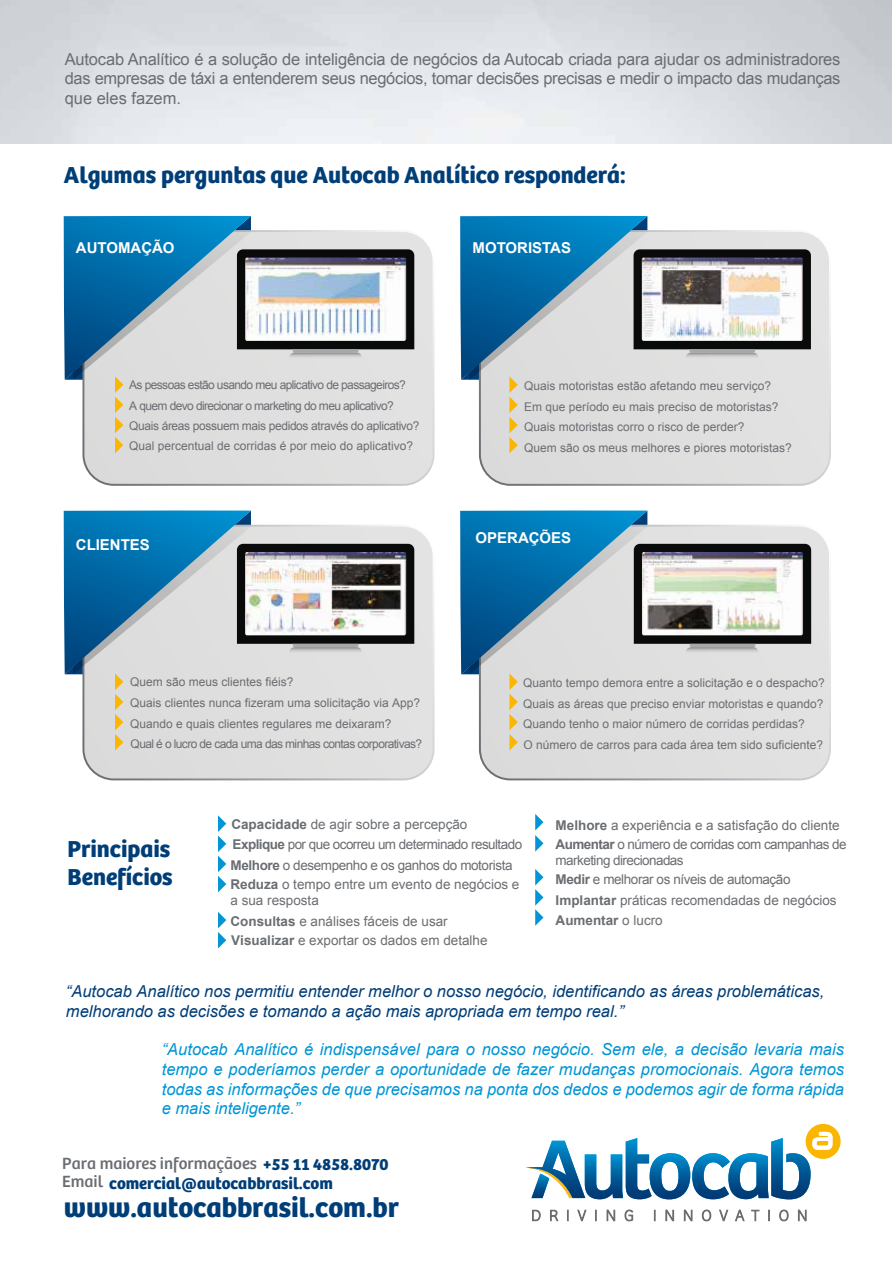
<style>
.page{position:relative;width:893px;height:1263px;background:#fff}
.page>*{position:absolute;margin:0;border:0;box-sizing:border-box;transform-origin:0 0}
.t1{font:700 28.5px "Bree";color:#003e78}
.t2{font:700 24px/28.8px "Bree";color:#003e78}
.t3{font:700 16.8px/19.4px "Bree";color:#003e78}
.t4{font:italic 16.5px/19.8px "Arial";color:#0095d6;text-align:justify}
.t5{font:16.5px/19.8px "Arial";letter-spacing:-.02em;color:#6a6d71;text-align:justify}
.t6{font:italic 16.5px/19.8px "Arial";color:#003e78}
.t7{font:700 15px "Arial";color:#fff}
.t8{font:13.5px/20.4px "Arial";color:#6a6d71}
.t9{font:13.5px/20.1px "Arial";letter-spacing:-.03em;color:#6a6d71}
.t10{font:12px/20.9px "Arial";color:#6a6d71}
.t11{font:12px/20.4px "Arial";letter-spacing:-.03em;color:#6a6d71}
.s1{font-weight:700}
.s2{font-weight:400;color:#6a6d71}
</style>
<div class="page">
<svg style="left:532px;top:1210px;width:9px;height:11px"></svg>
<svg style="left:550px;top:1210px;width:8px;height:11px"></svg>
<svg style="left:577px;top:1210px;width:9px;height:11px"></svg>
<svg style="left:607px;top:1210px;width:8px;height:11px"></svg>
<svg style="left:625px;top:1210px;width:8px;height:11px"></svg>
<svg style="left:666px;top:1210px;width:8px;height:11px"></svg>
<svg style="left:684px;top:1210px;width:8px;height:11px"></svg>
<svg style="left:702px;top:1210px;width:9px;height:11px"></svg>
<svg style="left:719px;top:1210px;width:9px;height:11px"></svg>
<svg style="left:735px;top:1210px;width:9px;height:11px"></svg>
<svg style="left:751px;top:1210px;width:8px;height:11px"></svg>
<svg style="left:768px;top:1210px;width:2px;height:11px"></svg>
<svg style="left:779px;top:1210px;width:9px;height:11px"></svg>
<svg style="left:798px;top:1210px;width:8px;height:11px"></svg>
<div style="left:806px;top:1124px;width:35px;height:35px;background:#fab600;border-radius:50%"></div>
<svg style="left:526px;top:1132px;width:306px;height:67px"></svg>
<svg style="left:218px;top:815px;width:8px;height:77px"></svg>
<svg style="left:535px;top:814px;width:8px;height:38px"></svg>
<svg style="left:535px;top:869px;width:8px;height:57px"></svg>
<svg style="left:218px;top:912px;width:8px;height:36px"></svg>
<div style="left:84px;top:234px;width:349px;height:250px;background:#dfdfdf"></div>
<div style="left:84px;top:529px;width:349px;height:249px;background:#e0e0df"></div>
<div style="left:481px;top:234px;width:348px;height:250px;background:#dfdfdf"></div>
<div style="left:481px;top:529px;width:348px;height:249px;background:#dfdfdf"></div>
<svg style="left:64px;top:216px;width:350px;height:237px;background:#a0b8c5"></svg>
<img style="left:245px;top:257px;width:161px;height:84px">
<svg style="left:64px;top:510px;width:350px;height:240px;background:#a1b9c5"></svg>
<img style="left:245px;top:552px;width:161px;height:83px">
<svg style="left:460px;top:510px;width:351px;height:240px;background:#a1b9c5"></svg>
<img style="left:642px;top:552px;width:161px;height:83px">
<svg style="left:460px;top:216px;width:351px;height:237px;background:#a0b8c5"></svg>
<img style="left:642px;top:257px;width:161px;height:84px">
<h3 class="t5" style="left:65px;top:49px;width:777px">Autocab Analítico é a solução de inteligência de negócios da Autocab criada para ajudar os administradores das empresas de táxi a entenderem seus negócios, tomar decisões precisas e medir o impacto das mudanças que eles fazem.</h3>
<h2 class="t2" style="left:64px;top:161px;width:563px">Algumas perguntas que Autocab Analítico responderá:</h2>
<p class="t7" style="left:76px;top:238px;width:100px">AUTOMAÇÃO</p>
<p class="t7" style="left:473px;top:238px;width:100px">MOTORISTAS</p>
<p class="t11" style="left:129px;top:375px;width:292px">As pessoas estão usando meu aplicativo de passageiros?<br>A quem devo direcionar o marketing do meu aplicativo?<br>Quais áreas possuem mais pedidos através do aplicativo?<br>Qual percentual de corridas é por meio do aplicativo?</p>
<p class="t10" style="left:524px;top:375px;width:269px">Quais motoristas estão afetando meu serviço?<br>Em que período eu mais preciso de motoristas?<br>Quais motoristas corro o risco de perder?<br>Quem são os meus melhores e piores motoristas?</p>
<p class="t7" style="left:76px;top:534px;width:76px">CLIENTES</p>
<p class="t7" style="left:475px;top:528px;width:97px">OPERAÇÕES</p>
<p class="t10" style="left:130px;top:672px;width:293px">Quem são meus clientes fiéis?<br>Quais clientes nunca fizeram uma solicitação via App?<br>Quando e quais clientes regulares me deixaram?<br>Qual é o lucro de cada uma das minhas contas corporativas?</p>
<p class="t10" style="left:523px;top:673px;width:303px">Quanto tempo demora entre a solicitação e o despacho?<br>Quais as áreas que preciso enviar motoristas e quando?</p>
<p class="t10" style="left:523px;top:713px;width:302px">Quando tenho o maior número de corridas perdidas?<br>O número de carros para cada área tem sido suficiente?</p>
<h2 class="t2" style="left:68px;top:834px;width:107px">Principais<br>Benefícios</h2>
<p class="t9" style="left:230px;top:814px;width:293px"><span class="s1">Capacidade</span> de agir sobre a percepção <span class="s1">Explique</span> por que ocorreu um determinado resultado <span class="s1">Melhore</span> o desempenho e os ganhos do motorista <span class="s1">Reduza</span> o tempo entre um evento de negócios e</p>
<p class="t8" style="left:230px;top:891px;width:219px">a sua resposta<br><span class="s1">Consultas</span> e análises fáceis de usar</p>
<p class="t8" style="left:231px;top:930px;width:258px"><span class="s1">Visualizar</span> e exportar os dados em detalhe</p>
<p class="t8" style="left:556px;top:816px;width:292px;line-height:18.6px"><span class="s1">Melhore</span> a experiência e a satisfação do cliente<br><span class="s1">Aumentar</span> o número de corridas com campanhas de</p>
<p class="t9" style="left:556px;top:850px;width:236px;line-height:19.2px">marketing direcionadas<br><span class="s1">Medir</span> e melhorar os níveis de automação</p>
<p class="t8" style="left:556px;top:890px;width:283px;line-height:20px"><span class="s1">Implantar</span> práticas recomendadas de negócios<br><span class="s1">Aumentar</span> o lucro</p>
<h3 class="t6" style="left:66px;top:982px;width:760px">“Autocab Analítico nos permitiu entender melhor o nosso negócio, identificando as áreas problemáticas, melhorando as decisões e tomando a ação mais apropriada em tempo real.”</h3>
<p class="t4" style="left:162px;top:1039px;width:684px">“Autocab Analítico é indispensável para o nosso negócio. Sem ele, a decisão levaria mais tempo e poderíamos perder a oportunidade de fazer mudanças promocionais. Agora temos todas as informações de que precisamos na ponta dos dedos e podemos agir de forma rápida e mais inteligente.”</p>
<h3 class="t3" style="left:62px;top:1154px;width:328px"><span class="s2">Para maiores informaçãoes</span> +55 11 4858.8070<br><span class="s2">Email</span> comercial@autocabbrasil.com</h3>
<h1 class="t1" style="left:64px;top:1190px;width:337px">www.autocabbrasil.com.br</h1>
</div>
